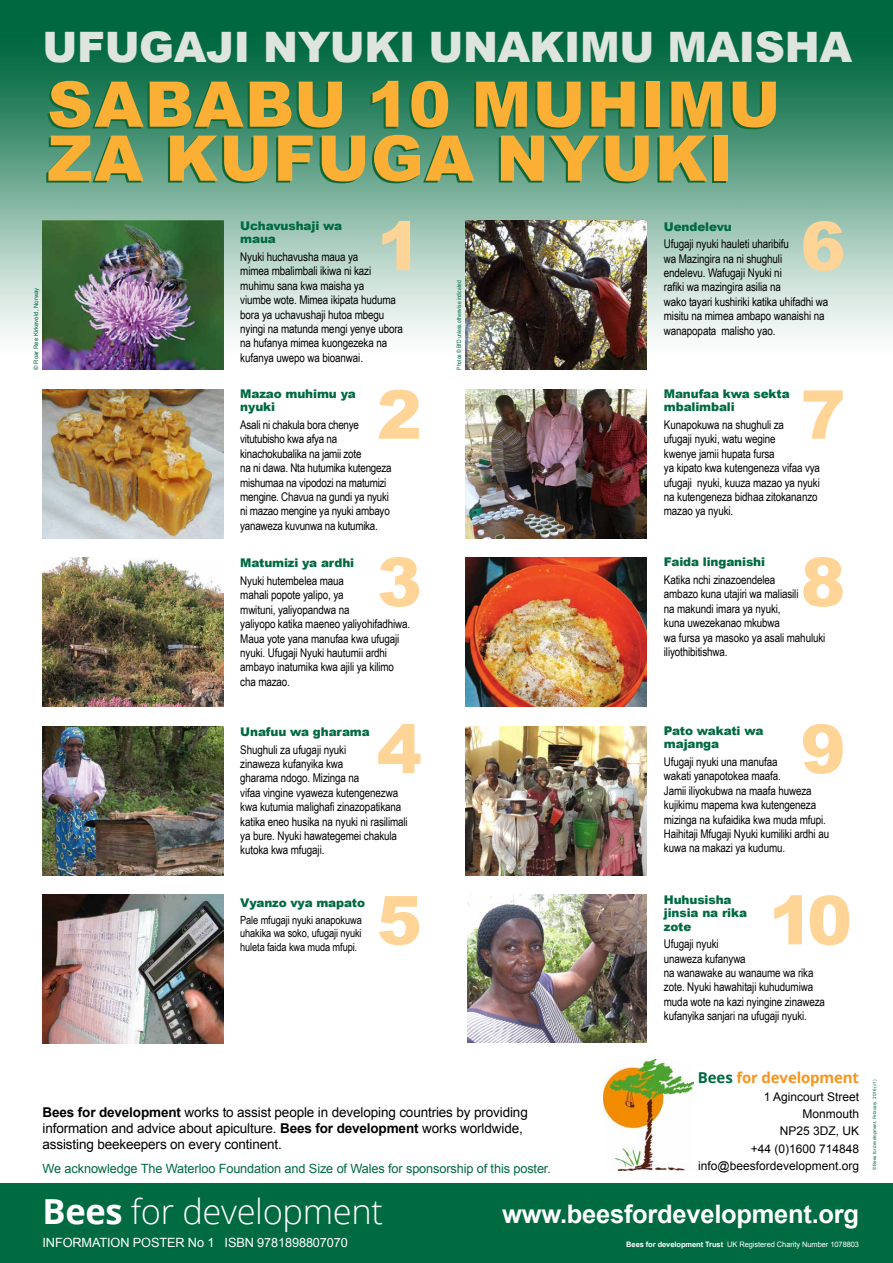
<style>
.page{position:relative;width:893px;height:1263px;background:#fff}
.page>*{position:absolute;margin:0;border:0;box-sizing:border-box;transform-origin:0 0}
.t1{font:900 67.5px "Arial";color:#ffd497}
.t2{font:900 63px/54px "Arial";letter-spacing:.025em;color:#fbaf34}
.t3{font:900 42px "Arial";letter-spacing:-.01em;color:#dee4de}
.t4{font:300 34.5px "Open Sans";letter-spacing:-.01em;color:#fff}
.t5{font:700 25.5px "Arial";letter-spacing:-.01em;color:#fff}
.t6{font:700 15px "Open Sans";letter-spacing:-.01em;color:#f7941e}
.t7{font:13.5px/16.2px "Arial";letter-spacing:-.01em;color:#000}
.t8{font:12.75px "Arial";letter-spacing:-.01em;color:#006a41}
.t9{font:12.75px "Arial";letter-spacing:-.01em;color:#fff}
.t10{font:12px/14.4px "Arial Narrow";letter-spacing:-.01em;color:#000}
.t11{font:900 12px/13.5px "Arial";letter-spacing:-.01em;color:#006a41}
.t12{font:12px/17.4px "Arial";color:#000;text-align:right}
.t13{font:11.25px/13.5px "Arial Narrow";letter-spacing:-.01em;color:#000;text-align:justify}
.t14{font:7.5px "Arial";letter-spacing:-.01em;color:#fff}
.t15{font:6px "Arial Narrow";color:#006a41}
.t16{font:6px "Arial";color:#006a41}
.t17{font:4.5px "Arial";color:#006a41}
.s1{color:#006a41}
.s2{font-weight:700}
</style>
<div class="page">
<img style="left:0;top:0;width:893px;height:353px">
<div style="left:0;top:1183px;width:893px;height:80px;background:#006a41"></div>
<img style="left:43px;top:221px;width:180px;height:149px">
<img style="left:466px;top:221px;width:180px;height:149px">
<img style="left:43px;top:389px;width:180px;height:149px">
<img style="left:466px;top:389px;width:180px;height:149px">
<img style="left:43px;top:558px;width:180px;height:149px">
<img style="left:466px;top:558px;width:180px;height:149px">
<img style="left:43px;top:726px;width:180px;height:149px">
<img style="left:466px;top:726px;width:180px;height:149px">
<img style="left:43px;top:895px;width:180px;height:149px">
<img style="left:468px;top:895px;width:178px;height:148px">
<img style="left:603px;top:1060px;width:91px;height:110px">
<h3 class="t3" style="left:43px;top:17px;width:811px">UFUGAJI NYUKI UNAKIMU MAISHA</h3>
<h2 class="t2" style="left:47px;top:75px;width:735px">SABABU 10 MUHIMU<br>ZA KUFUGA NYUKI</h2>
<h1 class="t1" style="left:377px;top:197px;width:47px">1</h1>
<p class="t11" style="left:664px;top:219px;width:70px">Uendelevu</p>
<h1 class="t1" style="left:800px;top:197px;width:47px">6</h1>
<p class="t11" style="left:240px;top:218px;width:103px">Uchavushaji wa maua</p>
<p class="t10" style="left:240px;top:249px;width:164px">Nyuki huchavusha maua ya<br>mimea mbalimbali ikiwa ni kazi muhimu sana kwa maisha ya<br>viumbe wote. Mimea ikipata huduma bora ya uchavushaji hutoa mbegu nyingi na matunda mengi yenye ubora na hufanya mimea kuongezeka na kufanya uwepo wa bioanwai.</p>
<p class="t10" style="left:664px;top:236px;width:166px">Ufugaji nyuki hauleti uharibifu<br>wa Mazingira na ni shughuli<br>endelevu. Wafugaji Nyuki ni<br>rafiki wa mazingira asilia na<br>wako tayari kushiriki katika uhifadhi wa misitu na mimea ambapo wanaishi na wanapopata malisho yao.</p>
<p class="t16" style="left:32px;top:370px;width:83px;rotate:-90deg">© Roar Ree Kirkevold, Norway</p>
<p class="t15" style="left:455px;top:370px;width:90px;rotate:-90deg">Photos © BfD unless otherwise indicated</p>
<p class="t11" style="left:664px;top:387px;width:127px">Manufaa kwa sekta mbalimbali</p>
<p class="t10" style="left:664px;top:417px;width:158px">Kunapokuwa na shughuli za<br>ufugaji nyuki, watu wegine<br>kwenye jamii hupata fursa<br>ya kipato kwa kutengeneza vifaa vya ufugaji nyuki, kuuza mazao ya nyuki na kutengeneza bidhaa zitokananzo mazao ya nyuki.</p>
<p class="t11" style="left:240px;top:387px;width:117px">Mazao muhimu ya nyuki</p>
<p class="t10" style="left:240px;top:417px;width:153px">Asali ni chakula bora chenye vitutubisho kwa afya na kinachokubalika na jamii zote<br>na ni dawa. Nta hutumika kutengeza mishumaa na vipodozi na matumizi mengine. Chavua na gundi ya nyuki ni mazao mengine ya nyuki ambayo yanaweza kuvunwa na kutumika.</p>
<h1 class="t1" style="left:377px;top:366px;width:47px">2</h1>
<h1 class="t1" style="left:800px;top:366px;width:47px">7</h1>
<h1 class="t1" style="left:377px;top:533px;width:47px">3</h1>
<h1 class="t1" style="left:800px;top:533px;width:47px">8</h1>
<p class="t11" style="left:664px;top:555px;width:103px">Faida linganishi</p>
<p class="t10" style="left:664px;top:572px;width:163px">Katika nchi zinazoendelea<br>ambazo kuna utajiri wa maliasili<br>na makundi imara ya nyuki,<br>kuna uwezekanao mkubwa<br>wa fursa ya masoko ya asali mahuluki iliyothibitishwa.</p>
<p class="t11" style="left:240px;top:556px;width:115px">Matumizi ya ardhi</p>
<p class="t10" style="left:240px;top:573px;width:172px">Nyuki hutembelea maua<br>mahali popote yalipo, ya<br>mwituni, yaliyopandwa na<br>yaliyopo katika maeneo yaliyohifadhiwa.<br>Maua yote yana manufaa kwa ufugaji nyuki. Ufugaji Nyuki hautumii ardhi ambayo inatumika kwa ajili ya kilimo cha mazao.</p>
<h1 class="t1" style="left:377px;top:700px;width:47px">4</h1>
<p class="t11" style="left:664px;top:723px;width:101px">Pato wakati wa majanga</p>
<h1 class="t1" style="left:800px;top:700px;width:47px">9</h1>
<p class="t11" style="left:240px;top:725px;width:131px">Unafuu wa gharama</p>
<p class="t10" style="left:240px;top:742px;width:169px">Shughuli za ufugaji nyuki<br>zinaweza kufanyika kwa<br>gharama ndogo. Mizinga na<br>vifaa vingine vyaweza kutengenezwa kwa kutumia malighafi zinazopatikana katika eneo husika na nyuki ni rasilimali ya bure. Nyuki hawategemei chakula kutoka kwa mfugaji.</p>
<p class="t10" style="left:664px;top:754px;width:167px">Ufugaji nyuki una manufaa<br>wakati yanapotokea maafa.<br>Jamii iliyokubwa na maafa huweza kujikimu mapema kwa kutengeneza mizinga na kufaidika kwa muda mfupi.<br>Haihitaji Mfugaji Nyuki kumiliki ardhi au kuwa na makazi ya kudumu.</p>
<p class="t11" style="left:240px;top:895px;width:126px">Vyanzo vya mapato</p>
<p class="t13" style="left:240px;top:912px;width:123px">Pale mfugaji nyuki anapokuwa uhakika wa soko, ufugaji nyuki huleta faida kwa muda mfupi.</p>
<h1 class="t1" style="left:377px;top:871px;width:47px">5</h1>
<p class="t11" style="left:664px;top:892px;width:85px">Huhusisha jinsia na rika zote</p>
<h1 class="t1" style="left:769px;top:871px;width:85px">10</h1>
<p class="t10" style="left:664px;top:936px;width:163px">Ufugaji nyuki<br>unaweza kufanywa<br>na wanawake au wanaume wa rika zote. Nyuki hawahitaji kuhudumiwa muda wote na kazi nyingine zinaweza kufanyika sanjari na ufugaji nyuki.</p>
<p class="t6" style="left:698px;top:1067px;width:163px"><span class="s1">Bees</span> for development</p>
<p class="t12" style="left:698px;top:1088px;width:162px">1 Agincourt Street<br>Monmouth<br>NP25 3DZ, UK<br>+44 (0)1600 714848 info@beesfordevelopment.org</p>
<p class="t7" style="left:43px;top:1104px;width:487px"><span class="s2">Bees for development</span> works to assist people in developing countries by providing information and advice about apiculture. <span class="s2">Bees for development</span> works worldwide, assisting beekeepers on every continent.</p>
<p class="t8" style="left:43px;top:1159px;width:510px">We acknowledge The Waterloo Foundation and Size of Wales for sponsorship of this poster.</p>
<h3 class="t4" style="left:43px;top:1187px;width:342px"><span class="s2">Bees</span> for development</h3>
<p class="t9" style="left:43px;top:1234px;width:307px">INFORMATION POSTER No 1 ISBN 9781898807070</p>
<h3 class="t5" style="left:502px;top:1196px;width:358px">www.beesfordevelopment.org</h3>
<p class="t14" style="left:626px;top:1239px;width:234px"><span class="s2">Bees for development Trust</span> UK Registered Charity Number 1078803</p>
<p class="t17" style="left:871px;top:1170px;width:92px;rotate:-90deg">© Bees for development, February 2016 (v1)</p>
</div>
